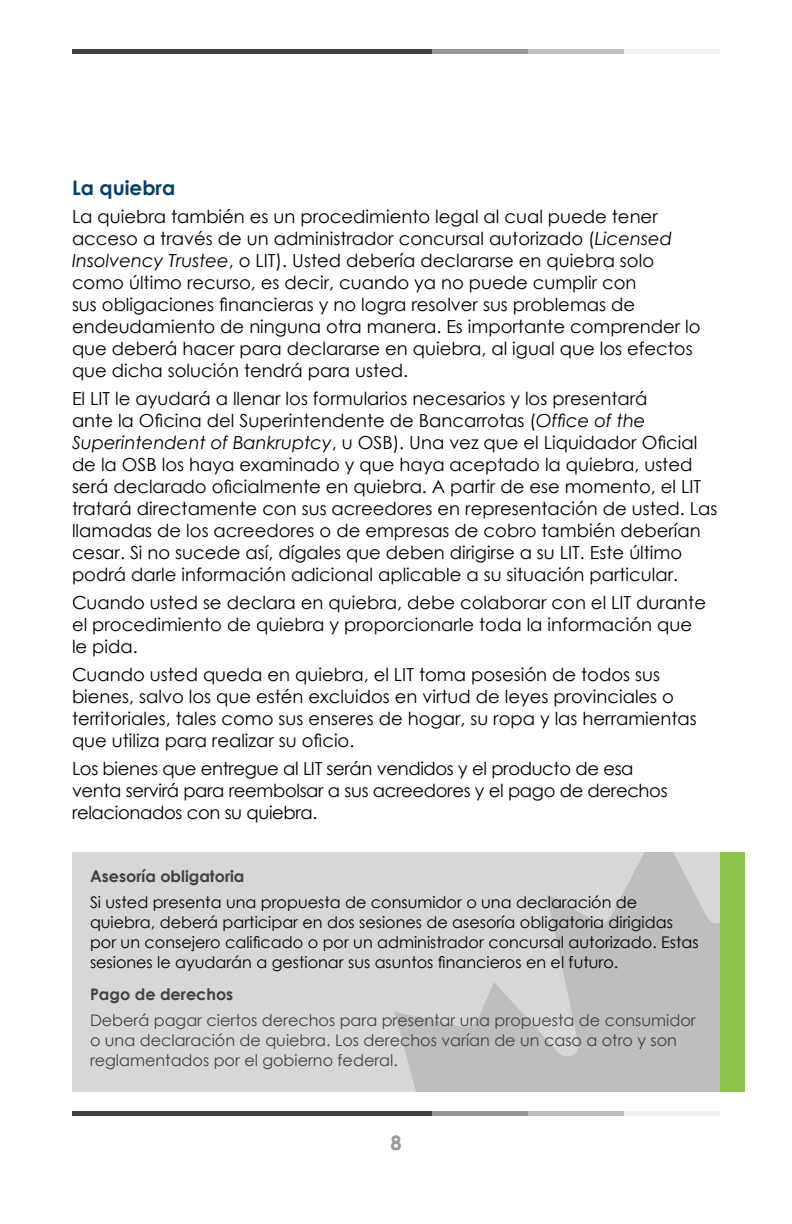
<style>
.page{position:relative;width:792px;height:1224px;background:#fff}
.page>*{position:absolute;margin:0;border:0;box-sizing:border-box;transform-origin:0 0}
.t1{font:700 20px "Century Gothic";color:#064163}
.t2{font:700 20px "Century Gothic";color:#939598}
.t3{font:18px/22px "Century Gothic";color:#000}
.t4{font:18px/22px "Century Gothic";letter-spacing:-.02em;color:#000}
.t5{font:16px/20px "Century Gothic";color:#000}
.t6{font:16px/20px "Century Gothic";color:#414042}
.t7{font:700 16px "Century Gothic";color:#414042}
.s1{font-style:italic}
</style>
<div class="page">
<div style="left:476px;top:1111px;width:244px;height:5px;background:#f1f1f2"></div>
<div style="left:376px;top:1111px;width:248px;height:5px;background:#bcbec0"></div>
<div style="left:271px;top:1111px;width:256px;height:5px;background:#939598"></div>
<div style="left:72px;top:1111px;width:359px;height:5px;background:#414042"></div>
<div style="left:476px;top:49px;width:244px;height:5px;background:#f1f1f2"></div>
<div style="left:376px;top:49px;width:248px;height:5px;background:#bcbec0"></div>
<div style="left:271px;top:49px;width:256px;height:5px;background:#939598"></div>
<div style="left:72px;top:49px;width:359px;height:5px;background:#414042"></div>
<svg style="left:72px;top:852px;width:648px;height:240px;background:#ced0d1"></svg>
<div style="left:720px;top:852px;width:24px;height:240px;background:#8fc44b"></div>
<p class="t1" style="left:72px;top:173px;width:105px">La quiebra</p>
<p class="t3" style="left:72px;top:205px;width:630px">La quiebra también es un procedimiento legal al cual puede tener acceso a través de un administrador concursal autorizado (<span class="s1">Licensed Insolvency Trustee</span>, o LIT). Usted debería declararse en quiebra solo como último recurso, es decir, cuando ya no puede cumplir con<br>sus obligaciones financieras y no logra resolver sus problemas de endeudamiento de ninguna otra manera. Es importante comprender lo que deberá hacer para declararse en quiebra, al igual que los efectos que dicha solución tendrá para usted.</p>
<p class="t3" style="left:72px;top:387px;width:647px">El LIT le ayudará a llenar los formularios necesarios y los presentará<br>ante la Oficina del Superintendente de Bancarrotas (<span class="s1">Office of the Superintendent of Bankruptcy</span>, u OSB). Una vez que el Liquidador Oficial de la OSB los haya examinado y que haya aceptado la quiebra, usted será declarado oficialmente en quiebra. A partir de ese momento, el LIT tratará directamente con sus acreedores en representación de usted. Las llamadas de los acreedores o de empresas de cobro también deberían cesar. Si no sucede así, dígales que deben dirigirse a su LIT. Este último podrá darle información adicional aplicable a su situación particular.</p>
<p class="t3" style="left:72px;top:591px;width:636px">Cuando usted se declara en quiebra, debe colaborar con el LIT durante el procedimiento de quiebra y proporcionarle toda la información que le pida.</p>
<p class="t3" style="left:72px;top:663px;width:626px">Cuando usted queda en quiebra, el LIT toma posesión de todos sus bienes, salvo los que estén excluidos en virtud de leyes provinciales o territoriales, tales como sus enseres de hogar, su ropa y las herramientas que utiliza para realizar su oficio.</p>
<p class="t4" style="left:72px;top:757px;width:597px">Los bienes que entregue al LIT serán vendidos y el producto de esa venta servirá para reembolsar a sus acreedores y el pago de derechos relacionados con su quiebra.</p>
<p class="t7" style="left:90px;top:864px;width:156px">Asesoría obligatoria</p>
<p class="t5" style="left:90px;top:892px;width:610px">Si usted presenta una propuesta de consumidor o una declaración de quiebra, deberá participar en dos sesiones de asesoría obligatoria dirigidas por un consejero calificado o por un administrador concursal autorizado. Estas sesiones le ayudarán a gestionar sus asuntos financieros en el futuro.</p>
<p class="t7" style="left:90px;top:982px;width:145px">Pago de derechos</p>
<p class="t6" style="left:90px;top:1010px;width:607px">Deberá pagar ciertos derechos para presentar una propuesta de consumidor o una declaración de quiebra. Los derechos varían de un caso a otro y son reglamentados por el gobierno federal.</p>
<p class="t2" style="left:390px;top:1127px;width:13px">8</p>
</div>
